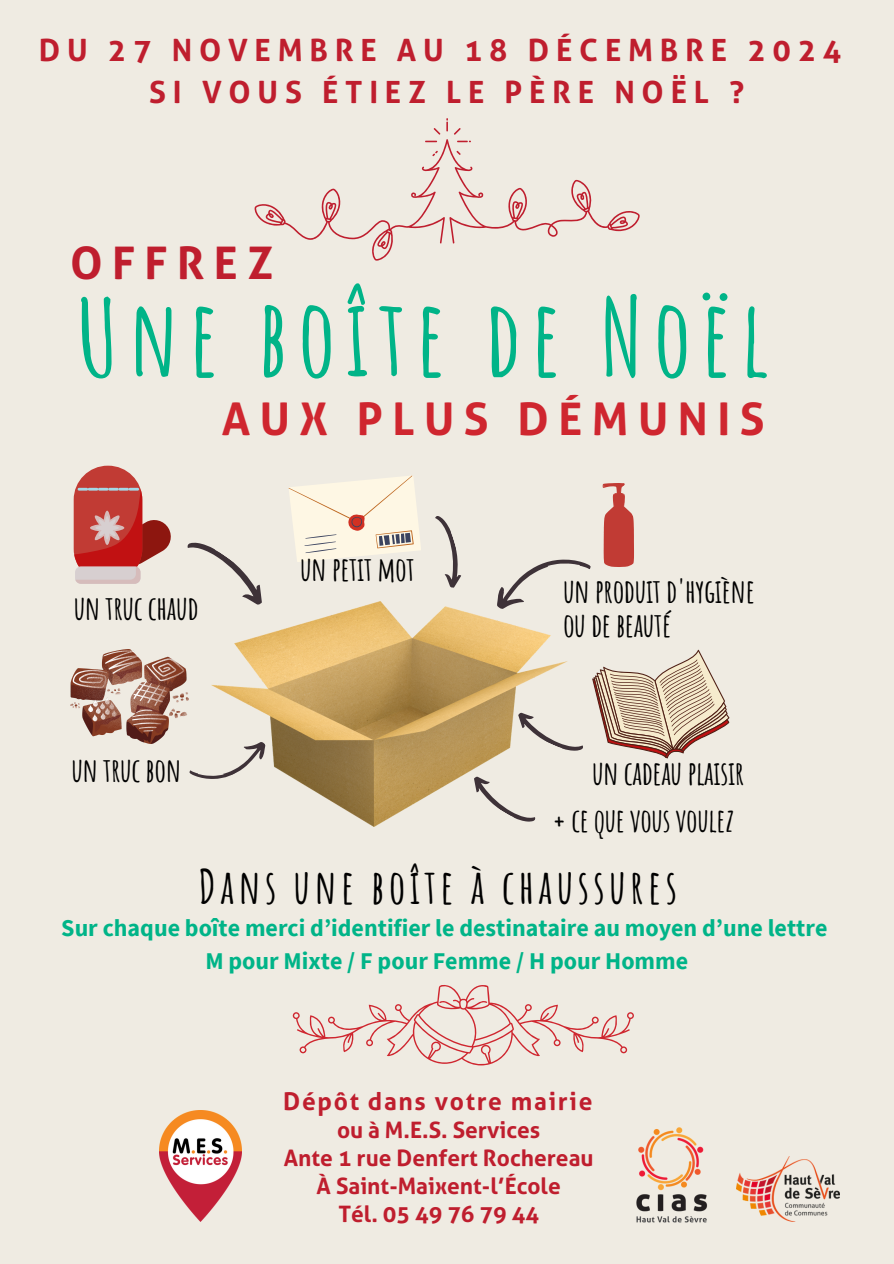
<style>
.page{position:relative;width:894px;height:1264px;background:#fff}
.page>*{position:absolute;margin:0;border:0;box-sizing:border-box;transform-origin:0 0}
.t1{font:700 105.9px "Amatic SC";letter-spacing:.09em;color:#00b488}
.t2{font:700 46.5px "Amatic SC";letter-spacing:.09em;color:#000}
.t3{font:700 45px "Aller";letter-spacing:.21em;color:#cf262f}
.t4{font:700 45px "Aller";letter-spacing:.21em;color:#bf1e2e}
.t5{font:700 32.4px "Amatic SC";letter-spacing:-.015em;color:#000}
.t6{font:700 31.8px "Amatic SC";letter-spacing:-.015em;color:#000}
.t7{font:700 30.75px "Aller";letter-spacing:.22em;color:#bf1e2e}
.t8{font:700 24.6px "Aller";letter-spacing:.07em;color:#bf1e2e}
.t9{font:700 24px "Source Sans Pro";color:#00b488}
.t10{font:700 22.65px "Aller";color:#bf1e2e}
</style>
<div class="page">
<div style="left:0;top:0;width:893px;height:1263px;background:#efebe2"></div>
<svg style="left:293px;top:985px;width:340px;height:80px"></svg>
<img style="left:211px;top:608px;width:356px;height:218px">
<div style="left:74px;top:465px;width:68px;height:117px;background:#c13b34;border-radius:34px"></div>
<svg style="left:74px;top:488px;width:97px;height:96px"></svg>
<img style="left:71px;top:649px;width:117px;height:94px">
<svg style="left:602px;top:483px;width:32px;height:84px"></svg>
<svg style="left:592px;top:649px;width:137px;height:109px"></svg>
<svg style="left:189px;top:736px;width:82px;height:55px"></svg>
<svg style="left:488px;top:559px;width:103px;height:57px"></svg>
<svg style="left:187px;top:475px;width:275px;height:133px"></svg>
<svg style="left:512px;top:710px;width:71px;height:46px"></svg>
<svg style="left:467px;top:774px;width:73px;height:52px"></svg>
<svg style="left:254px;top:118px;width:386px;height:143px"></svg>
<img style="left:636px;top:1127px;width:72px;height:96px">
<img style="left:159px;top:1110px;width:82px;height:111px">
<img style="left:736px;top:1156px;width:102px;height:65px">
<p class="t7" style="left:39px;top:32px;width:803px">DU 27 NOVEMBRE AU 18 DÉCEMBRE 2024</p>
<p class="t7" style="left:149px;top:75px;width:596px">SI VOUS ÉTIEZ LE PÈRE NOËL ?</p>
<p class="t4" style="left:70px;top:237px;width:205px">OFFREZ</p>
<p class="t1" style="left:76px;top:269px;width:694px">Une boîte de Noël</p>
<p class="t3" style="left:222px;top:393px;width:544px">AUX PLUS DÉMUNIS</p>
<p class="t5" style="left:74px;top:587px;width:126px">un truc chaud</p>
<p class="t5" style="left:71px;top:749px;width:111px">un truc bon</p>
<p class="t5" style="left:300px;top:548px;width:116px">un petit mot</p>
<p class="t5" style="left:563px;top:570px;width:193px">un produit d'hygiène</p>
<p class="t5" style="left:563px;top:604px;width:110px">ou de beauté</p>
<p class="t5" style="left:592px;top:751px;width:154px">un cadeau plaisir</p>
<p class="t6" style="left:552px;top:799px;width:183px">+ ce que vous voulez</p>
<p class="t2" style="left:198px;top:856px;width:480px">Dans une boîte à chaussures</p>
<p class="t9" style="left:61px;top:912px;width:767px">Sur chaque boîte merci d’identifier le destinataire au moyen d’une lettre</p>
<p class="t9" style="left:205px;top:945px;width:484px">M pour Mixte / F pour Femme / H pour Homme</p>
<p class="t8" style="left:283px;top:1086px;width:311px">Dépôt dans votre mairie</p>
<p class="t10" style="left:337px;top:1116px;width:205px">ou à M.E.S. Services</p>
<p class="t10" style="left:284px;top:1144px;width:311px">Ante 1 rue Denfert Rochereau</p>
<p class="t10" style="left:316px;top:1172px;width:245px">À Saint-Maixent-l’École</p>
<p class="t10" style="left:338px;top:1201px;width:202px">Tél. 05 49 76 79 44</p>
</div>
